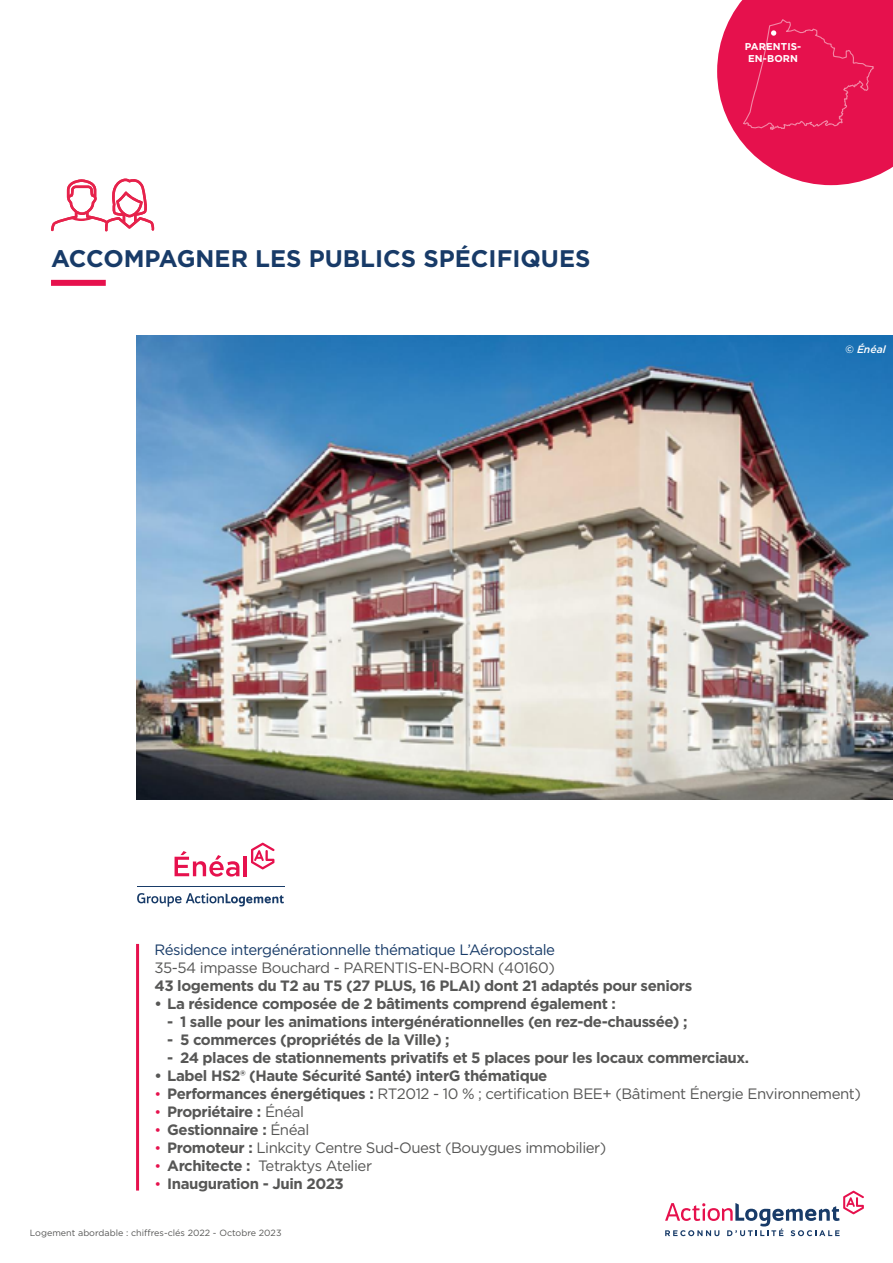
<style>
.page{position:relative;width:893px;height:1263px;background:#fff}
.page>*{position:absolute;margin:0;border:0;box-sizing:border-box;transform-origin:0 0}
.t1{font:700 24px "Gotham";color:#183b68}
.t2{font:700 15px "Gotham";letter-spacing:-.03em;color:#575756}
.t3{font:15px "Gotham";letter-spacing:-.03em;color:#575756}
.t4{font:15px "Gotham";letter-spacing:-.03em;color:#183b68}
.t5{font:italic 500 10.5px "Gotham";color:#fff}
.t6{font:700 9.9px/11.9px "Gotham";letter-spacing:.01em;color:#fff;text-align:center}
.t7{font:9px "Gotham";color:#575756}
.s1{font-size:14.25px;color:#e6114d}
.s2{font-weight:700}
.s3{font-weight:400;font-size:14.25px;color:#e6114d}
.s4{font-weight:400}
</style>
<div class="page">
<svg style="left:665px;top:1191px;width:199px;height:45px"></svg>
<svg style="left:51px;top:178px;width:104px;height:54px"></svg>
<div style="left:51px;top:280px;width:55px;height:6px;background:#e6114d"></div>
<img style="left:136px;top:336px;width:757px;height:463px">
<hr style="left:136px;top:944px;width:3px;height:246px;background:#e6114d">
<svg style="left:137px;top:893px;width:147px;height:14px"></svg>
<hr style="left:137px;top:886px;width:147px;height:1px;background:#183b68">
<svg style="left:251px;top:843px;width:23px;height:26px"></svg>
<svg style="left:175px;top:851px;width:64px;height:25px"></svg>
<hr style="left:244px;top:856px;width:3px;height:20px;background:#e6114d">
<svg style="left:717px;top:0;width:176px;height:185px;background:#e93366"></svg>
<h1 class="t1" style="left:51px;top:242px;width:541px">ACCOMPAGNER LES PUBLICS SPÉCIFIQUES</h1>
<p class="t6" style="left:745px;top:41px;width:58px">PARENTIS-<br>EN-BORN</p>
<p class="t5" style="left:845px;top:344px;width:42px">© Énéal</p>
<p class="t4" style="left:155px;top:940px;width:402px">Résidence intergénérationnelle thématique L’Aéropostale</p>
<p class="t3" style="left:155px;top:958px;width:402px">35-54 impasse Bouchard - PARENTIS-EN-BORN (40160)</p>
<p class="t2" style="left:155px;top:975px;width:539px">43 logements du T2 au T5 (27 PLUS, 16 PLAI) dont 21 adaptés pour seniors</p>
<p class="t2" style="left:155px;top:993px;width:463px">• La résidence composée de 2 bâtiments comprend également :</p>
<p class="t2" style="left:167px;top:1011px;width:522px">- 1 salle pour les animations intergénérationnelles (en rez-de-chaussée) ;</p>
<p class="t2" style="left:167px;top:1029px;width:284px">- 5 commerces (propriétés de la Ville) ;</p>
<p class="t2" style="left:167px;top:1047px;width:583px">- 24 places de stationnements privatifs et 5 places pour les locaux commerciaux.</p>
<p class="t2" style="left:154px;top:1065px;width:394px">• Label HS2® (Haute Sécurité Santé) interG thématique</p>
<p class="t3" style="left:155px;top:1084px;width:708px"><span class="s1">•</span> <span class="s2">Performances énergétiques :</span> RT2012 - 10 % ; certification BEE+ (Bâtiment Énergie Environnement)</p>
<p class="t2" style="left:155px;top:1101px;width:151px"><span class="s3">•</span> Propriétaire : <span class="s4">Énéal</span></p>
<p class="t2" style="left:155px;top:1119px;width:156px"><span class="s3">•</span> Gestionnaire : <span class="s4">Énéal</span></p>
<p class="t3" style="left:155px;top:1138px;width:453px"><span class="s1">•</span> <span class="s2">Promoteur :</span> Linkcity Centre Sud-Ouest (Bouygues immobilier)</p>
<p class="t3" style="left:155px;top:1156px;width:219px"><span class="s1">•</span> <span class="s2">Architecte :</span> Tetraktys Atelier</p>
<p class="t2" style="left:155px;top:1173px;width:191px"><span class="s3">•</span> Inauguration - Juin 2023</p>
<p class="t7" style="left:30px;top:1227px;width:253px">Logement abordable : chiffres-clés 2022 - Octobre 2023</p>
</div>
